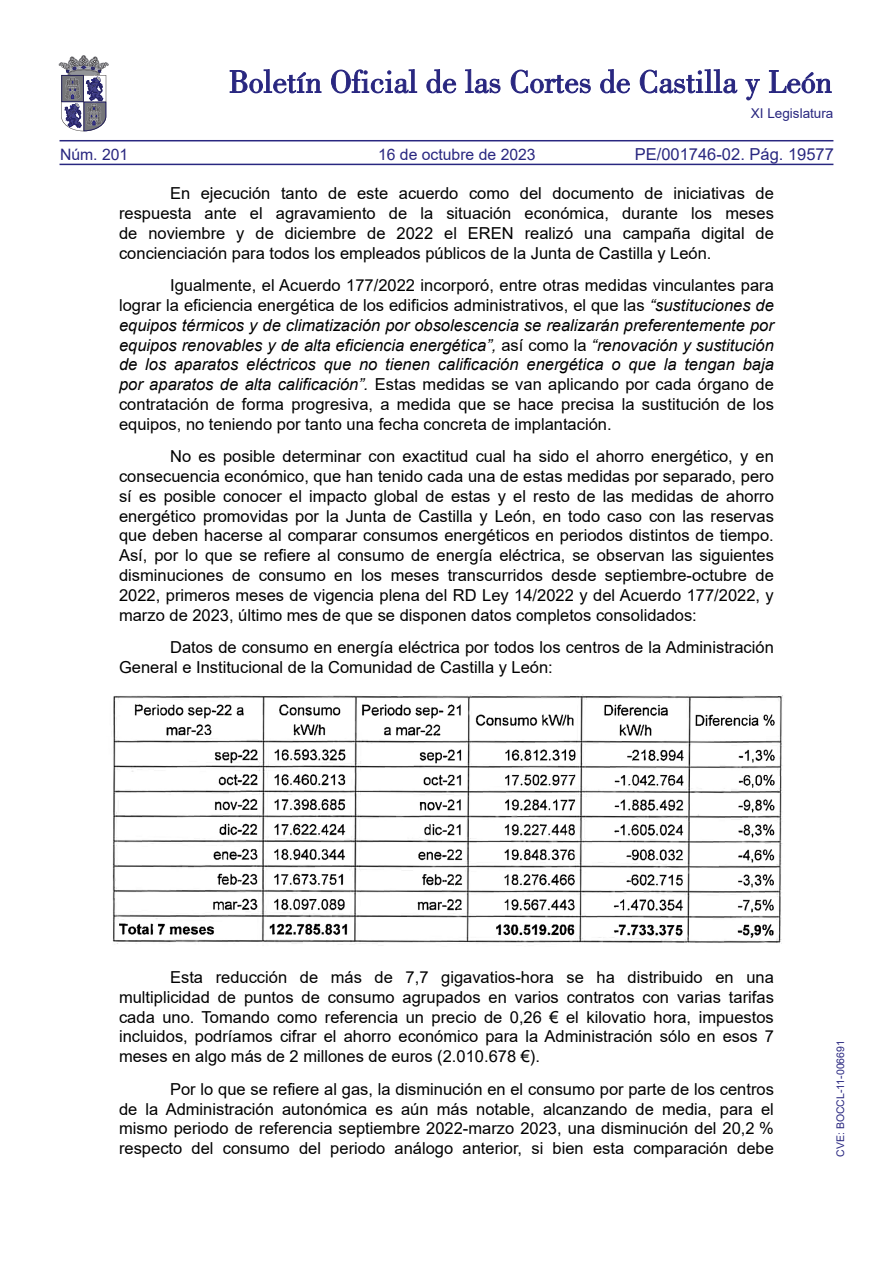
<style>
.page{position:relative;width:893px;height:1263px;background:#fff}
.page>*{position:absolute;margin:0;border:0;box-sizing:border-box;transform-origin:0 0}
.TEXTO_NORMAL{font:16.5px/19.8px "Arial";color:#000;text-align:justify}
.t1{font:16.5px "Arial";color:#292780}
.t2{font:15.75px "Arial";color:#292780}
.t3{font:13.5px "Arial";color:#292780}
.t4{font:10.5px "Arial";color:#292780}
.s1{font-style:italic}
</style>
<div class="page">
<hr style="left:60px;top:164px;width:773px;height:1px;background:#292780">
<hr style="left:60px;top:140px;width:773px;height:1px;background:#292780">
<svg style="left:230px;top:69px;width:91px;height:24px"></svg>
<svg style="left:331px;top:69px;width:86px;height:24px"></svg>
<svg style="left:426px;top:69px;width:30px;height:24px"></svg>
<svg style="left:465px;top:69px;width:35px;height:24px"></svg>
<svg style="left:511px;top:70px;width:80px;height:23px"></svg>
<svg style="left:600px;top:69px;width:30px;height:24px"></svg>
<svg style="left:640px;top:69px;width:97px;height:24px"></svg>
<svg style="left:745px;top:79px;width:15px;height:21px"></svg>
<svg style="left:769px;top:70px;width:62px;height:23px"></svg>
<svg style="left:59px;top:55px;width:49px;height:76px"></svg>
<img style="left:112px;top:694px;width:671px;height:251px">
<p class="t3" style="left:751px;top:104px;width:84px">XI Legislatura</p>
<p class="t2" style="left:60px;top:143px;width:70px">Núm. 201</p>
<p class="t2" style="left:378px;top:143px;width:159px">16 de octubre de 2023</p>
<p class="t1" style="left:635px;top:143px;width:201px">PE/001746-02. Pág. 19577</p>
<p class="TEXTO_NORMAL" style="left:119px;top:183px;width:656px;text-indent:51px">En ejecución tanto de este acuerdo como del documento de iniciativas de respuesta ante el agravamiento de la situación económica, durante los meses de noviembre y de diciembre de 2022 el EREN realizó una campaña digital de concienciación para todos los empleados públicos de la Junta de Castilla y León.</p>
<p class="TEXTO_NORMAL" style="left:119px;top:275px;width:656px;text-indent:51px">Igualmente, el Acuerdo 177/2022 incorporó, entre otras medidas vinculantes para lograr la eficiencia energética de los edificios administrativos, el que las <span class="s1">“sustituciones de equipos térmicos y de climatización por obsolescencia se realizarán preferentemente por equipos renovables y de alta eficiencia energética”,</span> así como la <span class="s1">“renovación y sustitución de los aparatos eléctricos que no tienen calificación energética o que la tengan baja por aparatos de alta calificación”.</span> Estas medidas se van aplicando por cada órgano de contratación de forma progresiva, a medida que se hace precisa la sustitución de los equipos, no teniendo por tanto una fecha concreta de implantación.</p>
<p class="TEXTO_NORMAL" style="left:119px;top:446px;width:656px;text-indent:51px">No es posible determinar con exactitud cual ha sido el ahorro energético, y en consecuencia económico, que han tenido cada una de estas medidas por separado, pero sí es posible conocer el impacto global de estas y el resto de las medidas de ahorro energético promovidas por la Junta de Castilla y León, en todo caso con las reservas que deben hacerse al comparar consumos energéticos en periodos distintos de tiempo.<br>Así, por lo que se refiere al consumo de energía eléctrica, se observan las siguientes disminuciones de consumo en los meses transcurridos desde septiembre-octubre de 2022, primeros meses de vigencia plena del RD Ley 14/2022 y del Acuerdo 177/2022, y marzo de 2023, último mes de que se disponen datos completos consolidados:</p>
<p class="TEXTO_NORMAL" style="left:119px;top:637px;width:656px;text-indent:51px">Datos de consumo en energía eléctrica por todos los centros de la Administración<br>General e Institucional de la Comunidad de Castilla y León:</p>
<p class="TEXTO_NORMAL" style="left:119px;top:967px;width:656px;text-indent:51px">Esta reducción de más de 7,7 gigavatios-hora se ha distribuido en una multiplicidad de puntos de consumo agrupados en varios contratos con varias tarifas cada uno. Tomando como referencia un precio de 0,26 € el kilovatio hora, impuestos incluidos, podríamos cifrar el ahorro económico para la Administración sólo en esos 7 meses en algo más de 2 millones de euros (2.010.678 €).</p>
<p class="TEXTO_NORMAL" style="left:119px;top:1079px;width:656px;text-indent:51px">Por lo que se refiere al gas, la disminución en el consumo por parte de los centros de la Administración autonómica es aún más notable, alcanzando de media, para el mismo periodo de referencia septiembre 2022-marzo 2023, una disminución del 20,2 % respecto del consumo del periodo análogo anterior, si bien esta comparación debe</p>
<p class="t4" style="left:833px;top:1157px;width:118px;rotate:-90deg">CVE: BOCCL-11-006691</p>
</div>
